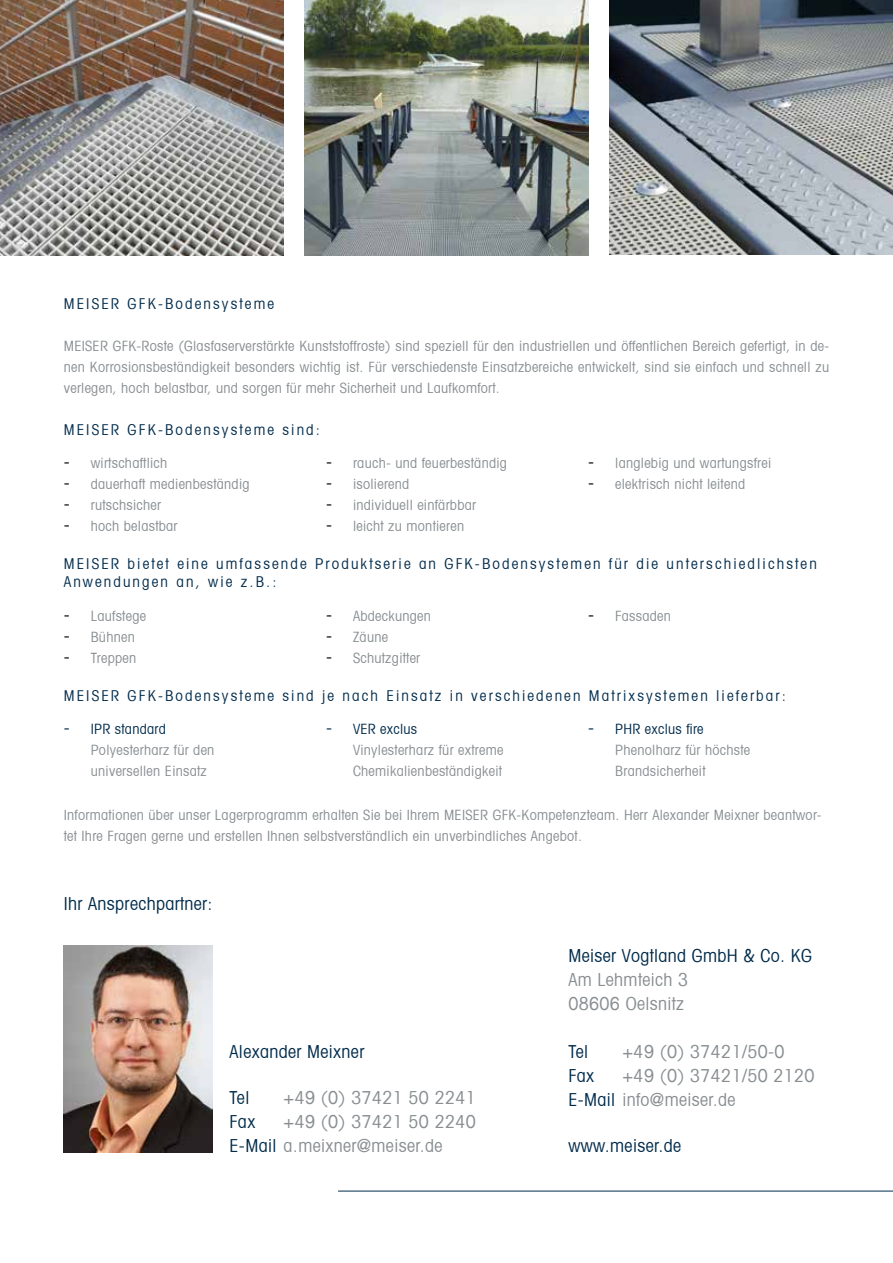
<style>
.page{position:relative;width:893px;height:1263px;background:#fff}
.page>*{position:absolute;margin:0;border:0;box-sizing:border-box;transform-origin:0 0}
.t1{font:condensed 18px/24px "Avant Garde";letter-spacing:.02em;color:#888e91}
.t2{font:condensed 18px "Avant Garde";letter-spacing:.02em;color:#002b4b}
.t3{font:condensed 15px/18px "Avant Garde";letter-spacing:.14em;color:#002b4b}
.t4{font:condensed 14.25px/21px "Avant Garde";letter-spacing:.02em;color:#888e91}
.s1{font-size:18px;color:#000}
.s2{font-size:18px;color:#002b4b}
.s3{color:#002b4b}
</style>
<div class="page">
<img style="left:609px;top:0;width:284px;height:254px">
<img style="left:0;top:0;width:283px;height:255px">
<img style="left:305px;top:0;width:283px;height:255px">
<img style="left:64px;top:946px;width:149px;height:206px">
<hr style="left:338px;top:1191px;width:555px;height:1px;background:#002b4b">
<p class="t3" style="left:64px;top:294px;width:212px">MEISER GFK-Bodensysteme</p>
<p class="t4" style="left:64px;top:335px;width:767px;text-align:justify">MEISER GFK-Roste (Glasfaserverstärkte Kunststoffroste) sind speziell für den industriellen und öffentlichen Bereich gefertigt, in de&shy;nen Korrosionsbeständigkeit besonders wichtig ist. Für verschiedenste Einsatzbereiche entwickelt, sind sie einfach und schnell zu verlegen, hoch belastbar, und sorgen für mehr Sicherheit und Laufkomfort.</p>
<p class="t3" style="left:64px;top:420px;width:258px">MEISER GFK-Bodensysteme sind:</p>
<p class="t4" style="left:64px;top:452px;width:105px"><span class="s1">-</span> wirtschaftlich</p>
<p class="t4" style="left:64px;top:473px;width:187px"><span class="s1">-</span> dauerhaft medienbeständig</p>
<p class="t4" style="left:64px;top:494px;width:99px"><span class="s1">-</span> rutschsicher</p>
<p class="t4" style="left:64px;top:515px;width:115px"><span class="s1">-</span> hoch belastbar</p>
<p class="t4" style="left:326px;top:452px;width:183px"><span class="s1">-</span> rauch- und feuerbeständig</p>
<p class="t4" style="left:326px;top:473px;width:85px"><span class="s1">-</span> isolierend</p>
<p class="t4" style="left:326px;top:494px;width:152px"><span class="s1">-</span> individuell einfärbbar</p>
<p class="t4" style="left:326px;top:515px;width:140px"><span class="s1">-</span> leicht zu montieren</p>
<p class="t4" style="left:588px;top:452px;width:184px"><span class="s1">-</span> langlebig und wartungsfrei</p>
<p class="t4" style="left:588px;top:473px;width:158px"><span class="s1">-</span> elektrisch nicht leitend</p>
<p class="t3" style="left:64px;top:554px;width:754px">MEISER bietet eine umfassende Produktserie an GFK-Bodensystemen für die unterschiedlichsten<br>Anwendungen an, wie z.B.:</p>
<p class="t4" style="left:64px;top:605px;width:84px"><span class="s1">-</span> Laufstege</p>
<p class="t4" style="left:64px;top:626px;width:73px"><span class="s1">-</span> Bühnen</p>
<p class="t4" style="left:64px;top:647px;width:74px"><span class="s1">-</span> Treppen</p>
<p class="t4" style="left:326px;top:605px;width:107px"><span class="s1">-</span> Abdeckungen</p>
<p class="t4" style="left:326px;top:626px;width:64px"><span class="s1">-</span> Zäune</p>
<p class="t4" style="left:326px;top:647px;width:96px"><span class="s1">-</span> Schutzgitter</p>
<p class="t4" style="left:588px;top:605px;width:84px"><span class="s1">-</span> Fassaden</p>
<p class="t3" style="left:64px;top:686px;width:724px">MEISER GFK-Bodensysteme sind je nach Einsatz in verschiedenen Matrixsystemen lieferbar:</p>
<p class="t4" style="left:91px;top:718px;width:125px;text-indent:-27px"><span class="s2">-</span> <span class="s3">IPR standard<br></span>Polyesterharz für den universellen Einsatz</p>
<p class="t4" style="left:353px;top:718px;width:152px;text-indent:-27px"><span class="s2">-</span> <span class="s3">VER exclus<br></span>Vinylesterharz für extreme<br>Chemikalienbeständigkeit</p>
<p class="t4" style="left:615px;top:718px;width:137px;text-indent:-27px"><span class="s2">-</span> <span class="s3">PHR exclus fire<br></span>Phenolharz für höchste<br>Brandsicherheit</p>
<p class="t4" style="left:64px;top:804px;width:759px">Informationen über unser Lagerprogramm erhalten Sie bei Ihrem MEISER GFK-Kompetenzteam. Herr Alexander Meixner beantwor&shy;tet Ihre Fragen gerne und erstellen Ihnen selbstverständlich ein unverbindliches Angebot.</p>
<p class="t2" style="left:64px;top:893px;width:150px">Ihr Ansprechpartner:</p>
<p class="t2" style="left:230px;top:1041px;width:136px">Alexander Meixner</p>
<p class="t2" style="left:230px;top:1086px;width:21px">Tel</p>
<p class="t1" style="left:284px;top:1085px;width:194px">+49 (0) 37421 50 2241</p>
<p class="t2" style="left:230px;top:1110px;width:27px">Fax</p>
<p class="t1" style="left:230px;top:1109px;width:248px;text-indent:54px">+49 (0) 37421 50 2240<br><span class="s3">E-Mail</span> a.meixner@meiser.de</p>
<p class="t2" style="left:568px;top:945px;width:245px">Meiser Vogtland GmbH &amp; Co. KG</p>
<p class="t1" style="left:568px;top:967px;width:121px">Am Lehmteich 3<br>08606 Oelsnitz</p>
<p class="t2" style="left:568px;top:1041px;width:21px">Tel</p>
<p class="t1" style="left:622px;top:1039px;width:164px">+49 (0) 37421/50-0</p>
<p class="t2" style="left:568px;top:1065px;width:27px">Fax</p>
<p class="t1" style="left:568px;top:1063px;width:248px;text-indent:54px">+49 (0) 37421/50 2120<br><span class="s3">E-Mail</span> info@meiser.de</p>
<p class="t2" style="left:568px;top:1134px;width:114px">www.meiser.de</p>
</div>
